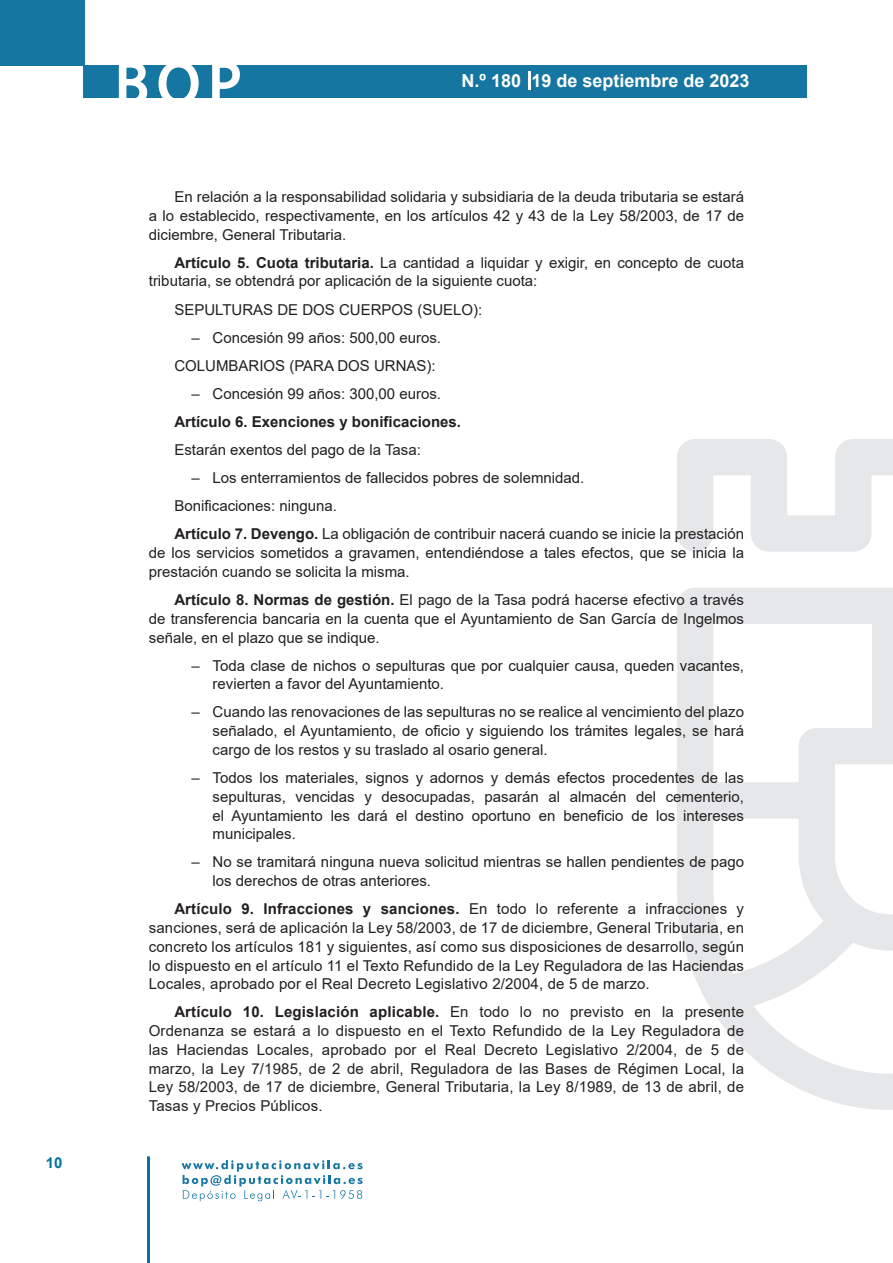
<style>
.page{position:relative;width:893px;height:1263px;background:#fff}
.page>*{position:absolute;margin:0;border:0;box-sizing:border-box;transform-origin:0 0}
.t1{font:500 61.5px "Avant Garde";color:#fff}
.t2{font:700 18px "Arial";color:#fff}
.texto_normal{font:15px/18.8px "Arial";color:#231f20;text-align:justify}
.texto_normal-2{font:700 15px "Arial";color:#231f20}
.t3{font:700 15px "Arial";color:#04739f}
.s1{font-weight:700}
</style>
<div class="page">
<div style="left:0;top:0;width:85px;height:65px;background:#1676a2"></div>
<div style="left:84px;top:65px;width:723px;height:33px;background:#1676a2"></div>
<svg style="left:118px;top:65px;width:30px;height:33px"></svg>
<svg style="left:158px;top:65px;width:41px;height:33px"></svg>
<svg style="left:212px;top:65px;width:28px;height:33px"></svg>
<svg style="left:182px;top:1160px;width:181px;height:41px"></svg>
<hr style="left:147px;top:1156px;width:3px;height:107px;background:#04739f">
<svg style="left:529px;top:71px;width:2px;height:19px"></svg>
<svg style="left:677px;top:439px;width:216px;height:671px"></svg>
<p class="t3" style="left:46px;top:1152px;width:18px">10</p>
<h1 class="t1" style="left:115px;top:46px;width:128px">BOP</h1>
<p class="t2" style="left:462px;top:68px;width:289px">N.º 180 19 de septiembre de 2023</p>
<p class="texto_normal" style="left:149px;top:187px;width:597px;text-indent:26px">En relación a la responsabilidad solidaria y subsidiaria de la deuda tributaria se estará a lo establecido, respectivamente, en los artículos 42 y 43 de la Ley 58/2003, de 17 de diciembre, General Tributaria.</p>
<p class="texto_normal" style="left:149px;top:253px;width:597px;text-indent:26px"><span class="s1">Artículo 5. Cuota tributaria.</span> La cantidad a liquidar y exigir, en concepto de cuota tributaria, se obtendrá por aplicación de la siguiente cuota:</p>
<p class="texto_normal" style="left:174px;top:300px;width:310px">SEPULTURAS DE DOS CUERPOS (SUELO):</p>
<p class="texto_normal" style="left:191px;top:328px;width:251px">– Concesión 99 años: 500,00 euros.</p>
<p class="texto_normal" style="left:174px;top:356px;width:263px">COLUMBARIOS (PARA DOS URNAS):</p>
<p class="texto_normal" style="left:191px;top:384px;width:251px">– Concesión 99 años: 300,00 euros.</p>
<p class="texto_normal-2" style="left:174px;top:411px;width:288px">Artículo 6. Exenciones y bonificaciones.</p>
<p class="texto_normal" style="left:174px;top:440px;width:248px">Estarán exentos del pago de la Tasa:</p>
<p class="texto_normal" style="left:191px;top:468px;width:395px">– Los enterramientos de fallecidos pobres de solemnidad.</p>
<p class="texto_normal" style="left:174px;top:496px;width:164px">Bonificaciones: ninguna.</p>
<p class="texto_normal" style="left:149px;top:525px;width:597px;text-indent:26px"><span class="s1">Artículo 7. Devengo.</span> La obligación de contribuir nacerá cuando se inicie la prestación de los servicios sometidos a gravamen, entendiéndose a tales efectos, que se inicia la prestación cuando se solicita la misma.</p>
<p class="texto_normal" style="left:149px;top:590px;width:597px;text-indent:26px"><span class="s1">Artículo 8. Normas de gestión.</span> El pago de la Tasa podrá hacerse efectivo a través de transferencia bancaria en la cuenta que el Ayuntamiento de San García de Ingelmos señale, en el plazo que se indique.</p>
<p class="texto_normal" style="left:213px;top:656px;width:533px;text-indent:-21px">– Toda clase de nichos o sepulturas que por cualquier causa, queden vacantes, revierten a favor del Ayuntamiento.</p>
<p class="texto_normal" style="left:213px;top:703px;width:533px;text-indent:-21px">– Cuando las renovaciones de las sepulturas no se realice al vencimiento del plazo señalado, el Ayuntamiento, de oficio y siguiendo los trámites legales, se hará cargo de los restos y su traslado al osario general.</p>
<p class="texto_normal" style="left:213px;top:768px;width:533px;text-indent:-21px">– Todos los materiales, signos y adornos y demás efectos procedentes de las sepulturas, vencidas y desocupadas, pasarán al almacén del cementerio, el Ayuntamiento les dará el destino oportuno en beneficio de los intereses municipales.</p>
<p class="texto_normal" style="left:213px;top:853px;width:533px;text-indent:-21px">– No se tramitará ninguna nueva solicitud mientras se hallen pendientes de pago los derechos de otras anteriores.</p>
<p class="texto_normal" style="left:149px;top:899px;width:597px;text-indent:26px"><span class="s1">Artículo 9. Infracciones y sanciones.</span> En todo lo referente a infracciones y sanciones, será de aplicación la Ley 58/2003, de 17 de diciembre, General Tributaria, en concreto los artículos 181 y siguientes, así como sus disposiciones de desarrollo, según lo dispuesto en el artículo 11 el Texto Refundido de la Ley Reguladora de las Haciendas Locales, aprobado por el Real Decreto Legislativo 2/2004, de 5 de marzo.</p>
<p class="texto_normal" style="left:149px;top:1003px;width:597px;text-indent:26px"><span class="s1">Artículo 10. Legislación aplicable.</span> En todo lo no previsto en la presente Ordenanza se estará a lo dispuesto en el Texto Refundido de la Ley Reguladora de las Haciendas Locales, aprobado por el Real Decreto Legislativo 2/2004, de 5 de marzo, la Ley 7/1985, de 2 de abril, Reguladora de las Bases de Régimen Local, la Ley 58/2003, de 17 de diciembre, General Tributaria, la Ley 8/1989, de 13 de abril, de Tasas y Precios Públicos.</p>
</div>
